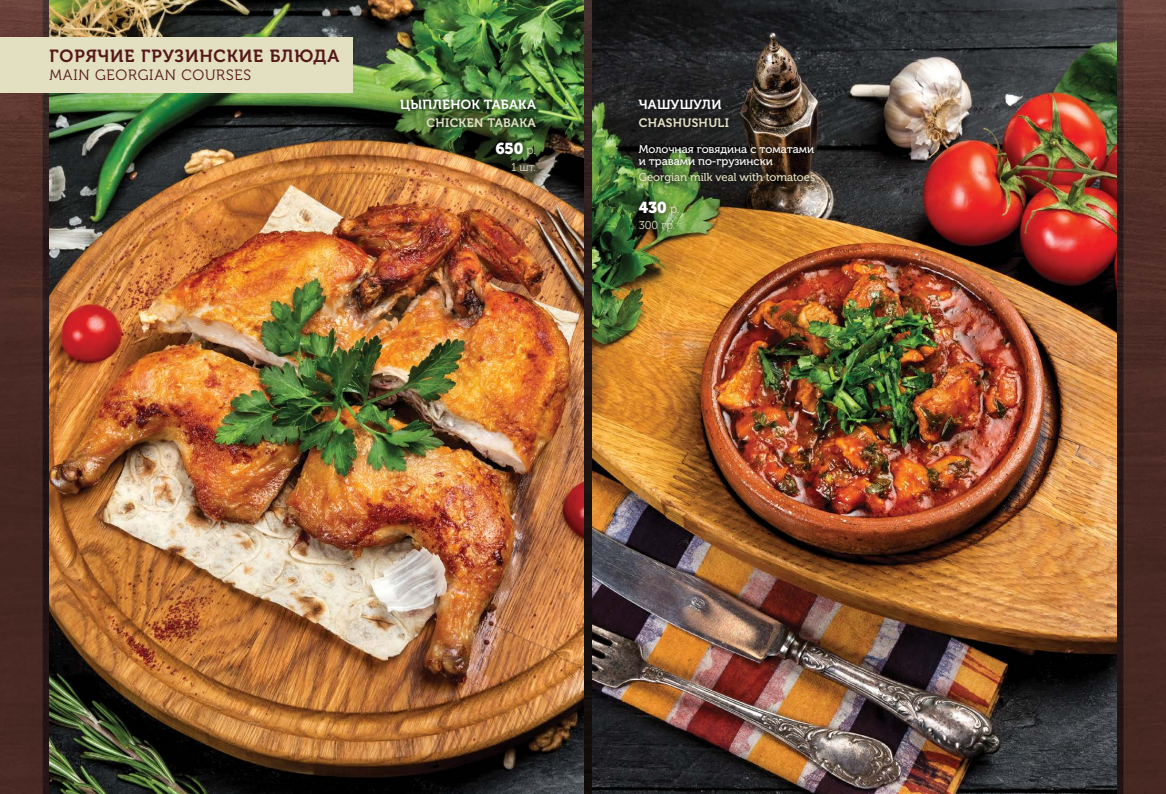
<style>
.page{position:relative;width:1166px;height:794px;background:#fff}
.page>*{position:absolute;margin:0;border:0;box-sizing:border-box;transform-origin:0 0}
.t1{font:17.5px "Museo Cyrl 700";letter-spacing:.05em;color:#551819}
.t2{font:15.75px "Museo Cyrl 900";letter-spacing:-.005em;color:#fff}
.t3{font:14.88px "Museo Cyrl 300";letter-spacing:.05em;color:#551819}
.t4{font:13.12px "Museo Cyrl 700";letter-spacing:.025em;color:#fff}
.t5{font:12.25px "Museo Cyrl 700";letter-spacing:.025em;color:#e3e0c2}
.t6{font:11.38px/11.4px "Museo Cyrl 500";color:#fff}
.t7{font:11.38px "Museo Cyrl 500";color:#e3e0c2}
.t8{font:11.38px "Museo Cyrl 300";letter-spacing:.01em;color:#e3e0c2}
.s1{font-family:"Museo Cyrl 300";font-size:12.25px;color:#e3e0c2}
</style>
<div class="page">
<img style="left:0;top:0;width:1166px;height:794px">
<img style="left:593px;top:0;width:523px;height:794px">
<img style="left:50px;top:0;width:533px;height:794px">
<div style="left:0;top:37px;width:352px;height:55px;background:#e3e0c2"></div>
<div style="left:396px;top:94px;width:145px;height:82px;background:#000;opacity:.75"></div>
<div style="left:633px;top:94px;width:187px;height:142px;background:#000;opacity:.75"></div>
<h1 class="t1" style="left:50px;top:46px;width:291px">ГОРЯЧИЕ ГРУЗИНСКИЕ БЛЮДА</h1>
<h3 class="t3" style="left:50px;top:67px;width:203px">MAIN GEORGIAN COURSES</h3>
<p class="t4" style="left:400px;top:98px;width:137px">ЦЫПЛЕНОК ТАБАКА</p>
<p class="t5" style="left:427px;top:115px;width:111px">CHICKEN TABAKA</p>
<h2 class="t2" style="left:495px;top:140px;width:42px">650 <span class="s1">р.</span></h2>
<p class="t8" style="left:511px;top:161px;width:26px">1 шт.</p>
<p class="t4" style="left:639px;top:98px;width:84px">ЧАШУШУЛИ</p>
<p class="t5" style="left:639px;top:115px;width:92px">CHASHUSHULI</p>
<p class="t6" style="left:639px;top:144px;width:177px">Молочная говядина с томатами и травами по-грузински</p>
<p class="t7" style="left:639px;top:171px;width:178px">Georgian milk veal with tomatoes</p>
<h2 class="t2" style="left:639px;top:199px;width:42px">430 <span class="s1">р.</span></h2>
<p class="t8" style="left:639px;top:219px;width:38px">300 гр.</p>
</div>
